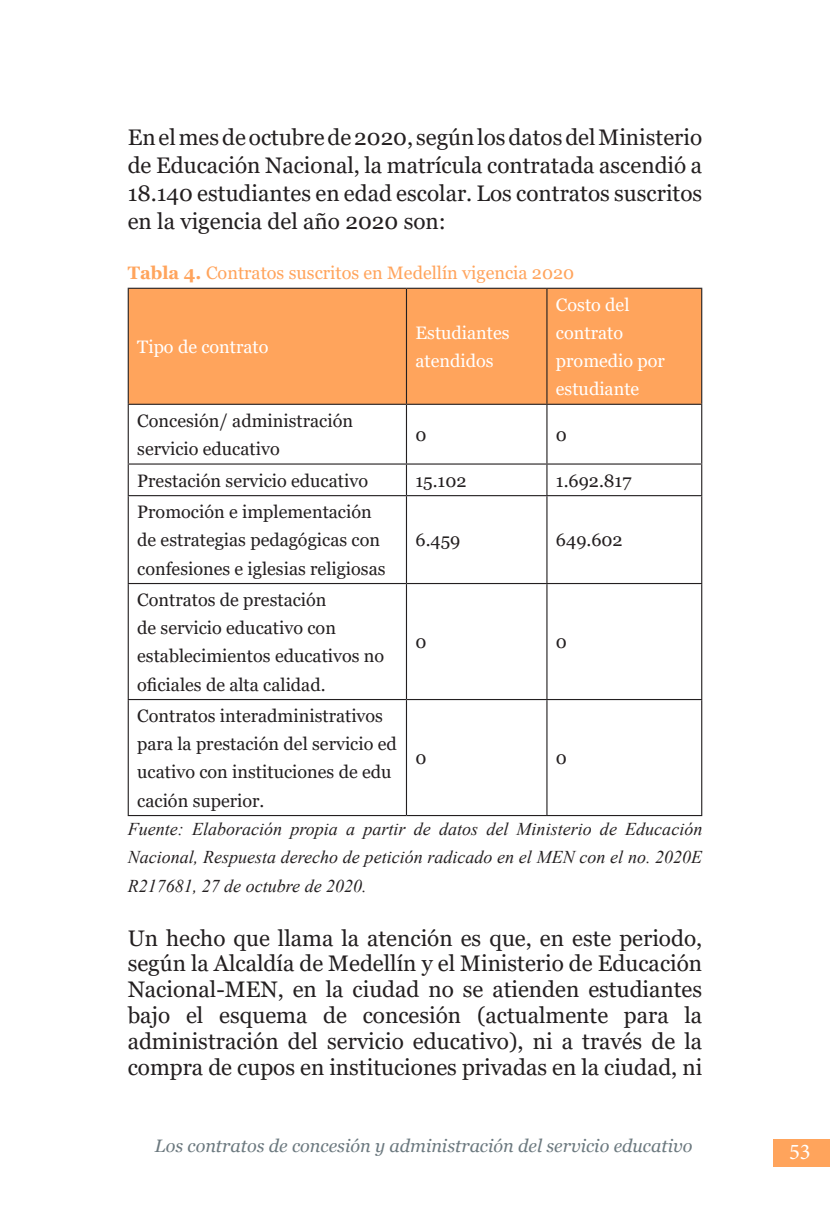
<style>
.page{position:relative;width:830px;height:1212px;background:#fff}
.page>*{position:absolute;margin:0;border:0;box-sizing:border-box;transform-origin:0 0}
.TEXTO{font:22.5px/25.9px "Georgia";color:#231f20;text-align:justify}
.t1{font:22.5px "Minion Pro";color:#fff}
.TEXTO-2{font:18px/28.1px "Georgia";color:#231f20}
.TEXTO-3{font:italic 18px/28.1px "Times New Roman";color:#231f20;text-align:justify}
.TEXTO-4{font:18px/28.1px "Georgia";color:#fff}
.t2{font:italic 18px "Georgia";color:#6c797f}
.TABLAS{font:18px "Georgia";color:#ffa45c}
.s1{font-weight:700}
</style>
<div class="page">
<div style="left:772px;top:1139px;width:57px;height:28px;background:#ffa45c"></div>
<div style="left:129px;top:289px;width:571px;height:115px;background:#ffa45c"></div>
<hr style="left:128px;top:288px;width:278px;height:1px;background:#231f20">
<hr style="left:128px;top:289px;width:1px;height:115px;background:#231f20">
<hr style="left:406px;top:288px;width:140px;height:1px;background:#231f20">
<hr style="left:406px;top:289px;width:1px;height:115px;background:#231f20">
<hr style="left:546px;top:288px;width:156px;height:1px;background:#231f20">
<hr style="left:546px;top:289px;width:1px;height:115px;background:#231f20">
<hr style="left:700px;top:289px;width:2px;height:115px;background:#231f20">
<hr style="left:128px;top:404px;width:278px;height:1px;background:#231f20">
<hr style="left:128px;top:405px;width:1px;height:58px;background:#231f20">
<hr style="left:406px;top:404px;width:140px;height:1px;background:#231f20">
<hr style="left:406px;top:405px;width:1px;height:58px;background:#231f20">
<hr style="left:546px;top:404px;width:156px;height:1px;background:#231f20">
<hr style="left:546px;top:405px;width:1px;height:58px;background:#231f20">
<hr style="left:700px;top:405px;width:2px;height:58px;background:#231f20">
<hr style="left:128px;top:463px;width:278px;height:2px;background:#231f20">
<hr style="left:128px;top:465px;width:1px;height:30px;background:#231f20">
<hr style="left:406px;top:463px;width:140px;height:2px;background:#231f20">
<hr style="left:406px;top:465px;width:1px;height:30px;background:#231f20">
<hr style="left:546px;top:463px;width:156px;height:2px;background:#231f20">
<hr style="left:546px;top:465px;width:1px;height:30px;background:#231f20">
<hr style="left:700px;top:465px;width:2px;height:30px;background:#231f20">
<hr style="left:128px;top:495px;width:278px;height:1px;background:#231f20">
<hr style="left:128px;top:496px;width:1px;height:87px;background:#231f20">
<hr style="left:406px;top:495px;width:140px;height:1px;background:#231f20">
<hr style="left:406px;top:496px;width:1px;height:87px;background:#231f20">
<hr style="left:546px;top:495px;width:156px;height:1px;background:#231f20">
<hr style="left:546px;top:496px;width:1px;height:87px;background:#231f20">
<hr style="left:700px;top:496px;width:2px;height:87px;background:#231f20">
<hr style="left:128px;top:583px;width:278px;height:1px;background:#231f20">
<hr style="left:128px;top:584px;width:1px;height:115px;background:#231f20">
<hr style="left:406px;top:583px;width:140px;height:1px;background:#231f20">
<hr style="left:406px;top:584px;width:1px;height:115px;background:#231f20">
<hr style="left:546px;top:583px;width:156px;height:1px;background:#231f20">
<hr style="left:546px;top:584px;width:1px;height:115px;background:#231f20">
<hr style="left:700px;top:584px;width:2px;height:115px;background:#231f20">
<hr style="left:128px;top:699px;width:278px;height:1px;background:#231f20">
<hr style="left:128px;top:700px;width:1px;height:115px;background:#231f20">
<hr style="left:406px;top:699px;width:140px;height:1px;background:#231f20">
<hr style="left:406px;top:700px;width:1px;height:115px;background:#231f20">
<hr style="left:546px;top:699px;width:156px;height:1px;background:#231f20">
<hr style="left:546px;top:700px;width:1px;height:115px;background:#231f20">
<hr style="left:700px;top:700px;width:2px;height:115px;background:#231f20">
<hr style="left:128px;top:815px;width:278px;height:1px;background:#231f20">
<hr style="left:406px;top:815px;width:140px;height:1px;background:#231f20">
<hr style="left:546px;top:815px;width:156px;height:1px;background:#231f20">
<p class="TEXTO" style="left:128px;top:123px;width:576px;line-height:28.1px">En el mes de octubre de 2020, según los datos del Ministerio de Educación Nacional, la matrícula contratada ascendió a 18.140 estudiantes en edad escolar. Los contratos suscritos en la vigencia del año 2020 son:</p>
<p class="TABLAS" style="left:128px;top:262px;width:448px"><span class="s1">Tabla 4.</span> Contratos suscritos en Medellín vigencia 2020</p>
<p class="TEXTO-4" style="left:137px;top:333px;width:133px">Tipo de contrato</p>
<p class="TEXTO-2" style="left:137px;top:407px;width:217px">Concesión/ administración servicio educativo</p>
<p class="TEXTO-4" style="left:415px;top:319px;width:96px">Estudiantes atendidos</p>
<p class="TEXTO-4" style="left:555px;top:291px;width:110px">Costo del contrato promedio por estudiante</p>
<p class="TEXTO-2" style="left:415px;top:421px;width:13px">0</p>
<p class="TEXTO-2" style="left:555px;top:421px;width:13px">0</p>
<p class="TEXTO-2" style="left:137px;top:467px;width:232px">Prestación servicio educativo</p>
<p class="TEXTO-2" style="left:415px;top:467px;width:52px">15.102</p>
<p class="TEXTO-2" style="left:555px;top:467px;width:77px">1.692.817</p>
<p class="TEXTO-2" style="left:137px;top:498px;width:250px">Promoción e implementación de estrategias pedagógicas con confesiones e iglesias religiosas</p>
<p class="TEXTO-2" style="left:415px;top:526px;width:46px">6.459</p>
<p class="TEXTO-2" style="left:555px;top:526px;width:68px">649.602</p>
<p class="TEXTO-2" style="left:137px;top:586px;width:248px">Contratos de prestación<br>de servicio educativo con establecimientos educativos no oficiales de alta calidad.</p>
<p class="TEXTO-2" style="left:137px;top:702px;width:261px">Contratos interadministrativos para la prestación del servicio ed ucativo con instituciones de edu cación superior.</p>
<p class="TEXTO-2" style="left:415px;top:628px;width:13px">0</p>
<p class="TEXTO-2" style="left:555px;top:628px;width:13px">0</p>
<p class="TEXTO-2" style="left:415px;top:744px;width:13px">0</p>
<p class="TEXTO-2" style="left:555px;top:744px;width:13px">0</p>
<p class="TEXTO-3" style="left:128px;top:815px;width:576px">Fuente: Elaboración propia a partir de datos del Ministerio de Educación Nacional, Respuesta derecho de petición radicado en el MEN con el no. 2020E R217681, 27 de octubre de 2020.</p>
<p class="TEXTO" style="left:128px;top:925px;width:576px">Un hecho que llama la atención es que, en este periodo, según la Alcaldía de Medellín y el Ministerio de Educación Nacional-MEN, en la ciudad no se atienden estudiantes bajo el esquema de concesión (actualmente para la administración del servicio educativo), ni a través de la compra de cupos en instituciones privadas en la ciudad, ni</p>
<p class="t2" style="left:155px;top:1135px;width:539px">Los contratos de concesión y administración del servicio educativo</p>
<p class="t1" style="left:788px;top:1136px;width:23px">53</p>
</div>
